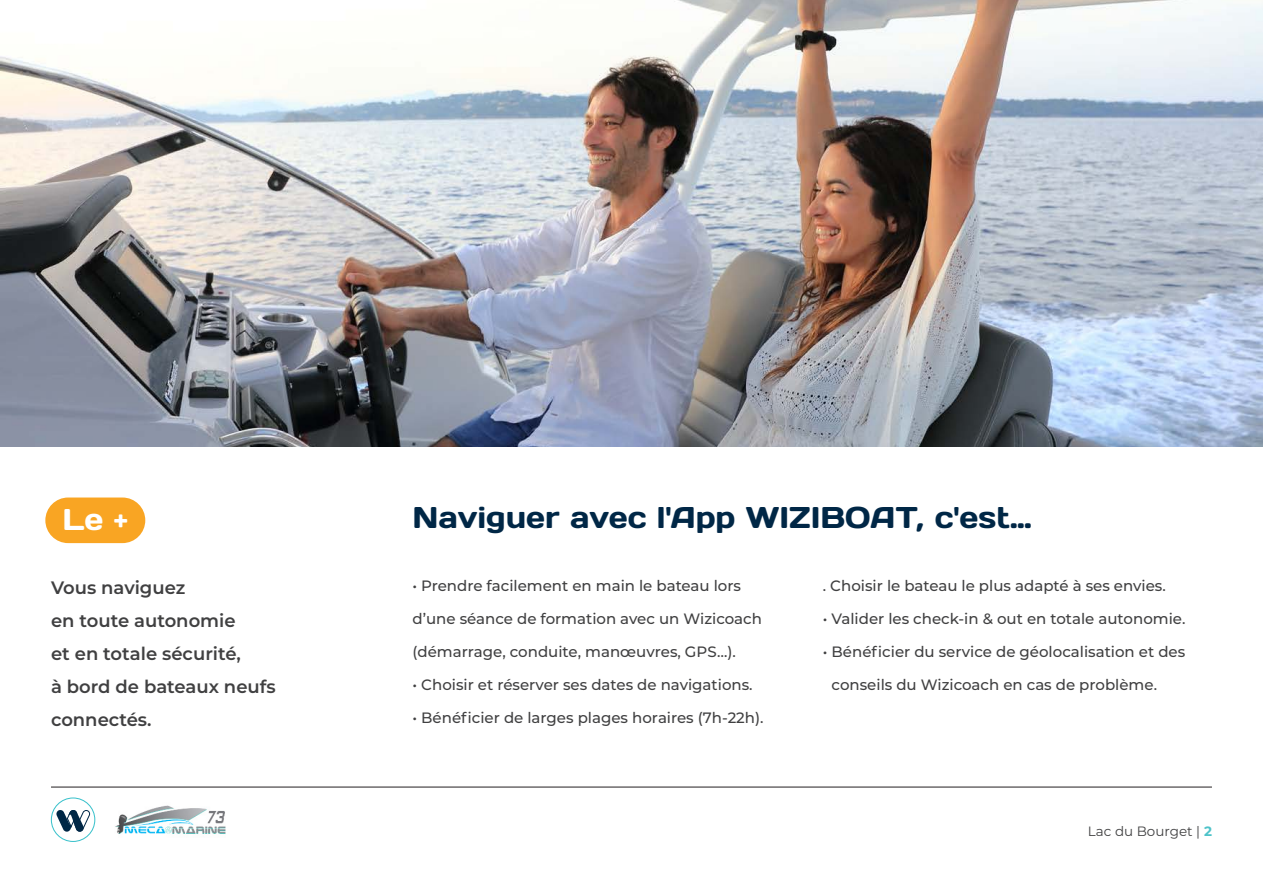
<style>
.page{position:relative;width:1263px;height:893px;background:#fff}
.page>*{position:absolute;margin:0;border:0;box-sizing:border-box;transform-origin:0 0}
.t1{font:30px "Days One";color:#002746}
.t2{font:30px "Days One";color:#fff}
.t3{font:600 18px "Montserrat";color:#404041}
.t4{font:500 15px "Montserrat";color:#404041}
.t5{font:13.5px "Montserrat";color:#404041}
.s1{font-weight:700;color:#4ec3c9}
</style>
<div class="page">
<img style="left:0;top:0;width:1263px;height:446px">
<hr style="left:51px;top:787px;width:1161px;height:1px;background:#231f20">
<div style="left:47px;top:499px;width:97px;height:43px;background:#f9a523;border-radius:21px"></div>
<div style="left:45px;top:497px;width:100px;height:46px;border:3px solid #f9a523;border-radius:21px"></div>
<div style="left:51px;top:797px;width:44px;height:45px;border:1px solid #39c1cb;border-radius:50%"></div>
<svg style="left:56px;top:810px;width:35px;height:22px"></svg>
<img style="left:115px;top:805px;width:110px;height:29px">
<p class="t2" style="left:62px;top:500px;width:67px">Le +</p>
<p class="t3" style="left:51px;top:574px;width:136px">Vous naviguez</p>
<p class="t3" style="left:51px;top:607px;width:186px">en toute autonomie</p>
<p class="t3" style="left:51px;top:640px;width:191px">et en totale sécurité,</p>
<p class="t3" style="left:51px;top:673px;width:226px">à bord de bateaux neufs</p>
<p class="t3" style="left:51px;top:706px;width:102px">connectés.</p>
<p class="t1" style="left:412px;top:498px;width:621px">Naviguer avec l'App WIZIBOAT, c'est…</p>
<p class="t4" style="left:412px;top:575px;width:330px">• Prendre facilement en main le bateau lors</p>
<p class="t4" style="left:412px;top:608px;width:351px">d’une séance de formation avec un Wizicoach</p>
<p class="t4" style="left:412px;top:641px;width:325px">(démarrage, conduite, manœuvres, GPS…).</p>
<p class="t4" style="left:412px;top:674px;width:342px">• Choisir et réserver ses dates de navigations.</p>
<p class="t4" style="left:412px;top:707px;width:353px">• Bénéficier de larges plages horaires (7h-22h).</p>
<p class="t4" style="left:823px;top:575px;width:345px">. Choisir le bateau le plus adapté à ses envies.</p>
<p class="t4" style="left:823px;top:608px;width:364px">• Valider les check-in &amp; out en totale autonomie.</p>
<p class="t4" style="left:823px;top:641px;width:364px">• Bénéficier du service de géolocalisation et des</p>
<p class="t4" style="left:832px;top:674px;width:327px">conseils du Wizicoach en cas de problème.</p>
<p class="t5" style="left:1088px;top:822px;width:126px">Lac du Bourget | <span class="s1">2</span></p>
</div>
